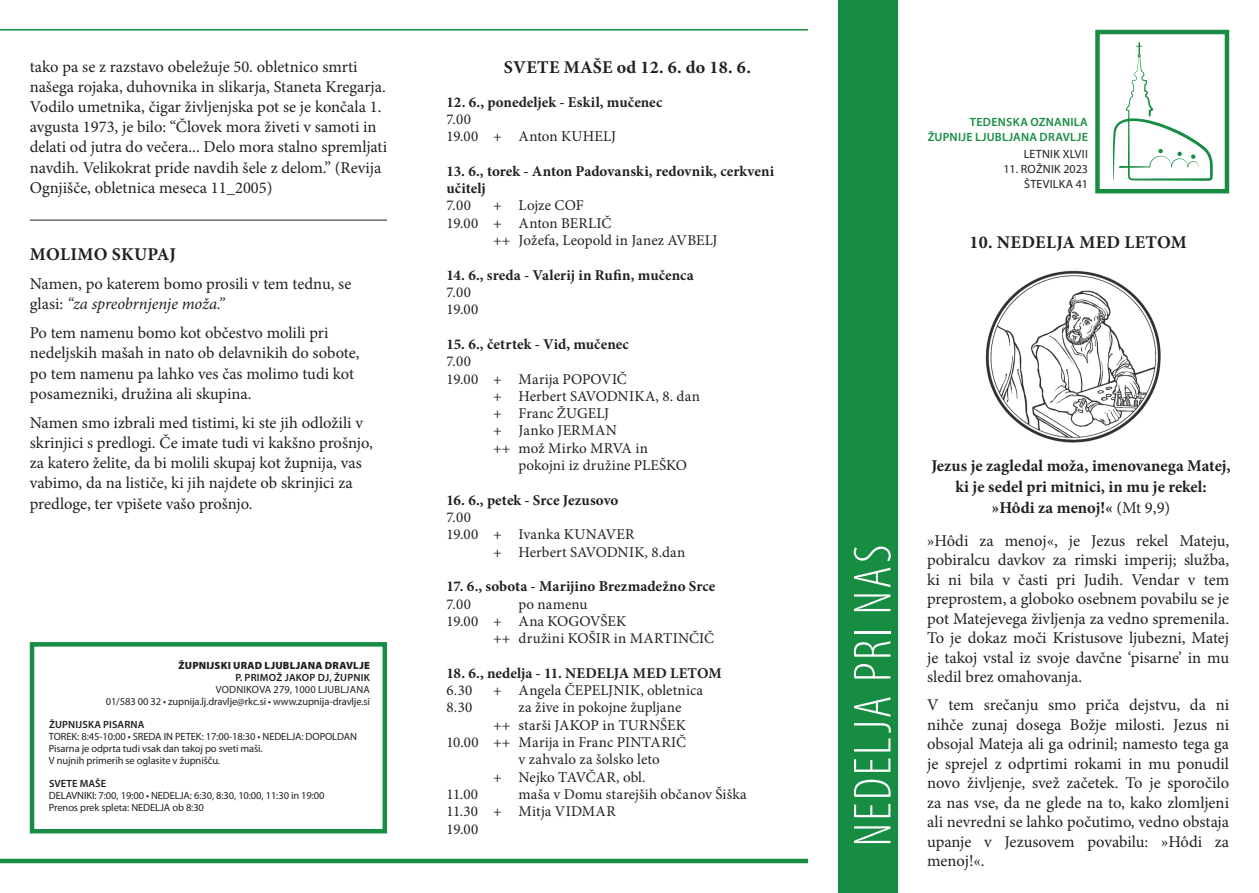
<style>
.page{position:relative;width:1259px;height:893px;background:#fff}
.page>*{position:absolute;margin:0;border:0;box-sizing:border-box;transform-origin:0 0}
.t1{font:300 condensed 54px "Myriad Pro";letter-spacing:.045em;color:#fff}
.t2{font:700 18px "Minion Pro";letter-spacing:.02em;color:#231f20}
.t3{font:16.5px/19.5px "Minion Pro";color:#231f20}
.t4{font:700 16.5px/21px "Minion Pro";color:#231f20;text-align:center}
.t5{font:15px/17.2px "Minion Pro";letter-spacing:.005em;color:#231f20}
.t6{font:700 15px/17.2px "Minion Pro";color:#231f20}
.t7{font:15px "Minion Pro";letter-spacing:.025em;color:#231f20}
.t8{font:600 12px/15px "Myriad Pro";letter-spacing:.025em;color:#178d43;text-align:right}
.t9{font:12px/15px "Myriad Pro";letter-spacing:.02em;color:#231f20;text-align:right}
.t10{font:10.5px/12px "Myriad Pro";letter-spacing:-.01em;color:#231f20}
.t11{font:600 10.5px "Myriad Pro";letter-spacing:.01em;color:#231f20}
.t12{font:900 10.5px "Myriad Pro";letter-spacing:.02em;color:#231f20}
.s1{font-style:italic}
.s2{font-weight:400}
</style>
<div class="page">
<div style="left:30px;top:642px;width:357px;height:191px;border:4px solid #178d43"></div>
<div style="left:838px;top:0;width:59px;height:893px;background:#178d43"></div>
<div style="left:1095px;top:30px;width:134px;height:163px;border:4px solid #178d43"></div>
<svg style="left:1112px;top:43px;width:100px;height:138px"></svg>
<hr style="left:0;top:29px;width:808px;height:2px;background:#178d43">
<hr style="left:0;top:859px;width:808px;height:4px;background:#178d43">
<hr style="left:30px;top:220px;width:357px;height:1px;background:#231f20">
<img style="left:985px;top:270px;width:176px;height:173px">
<p class="t3" style="left:30px;top:56px;width:359px;line-height:20.2px">tako pa se z razstavo obeležuje 50. obletnico smrti našega rojaka, duhovnika in slikarja, Staneta Kregarja.<br>Vodilo umetnika, čigar življenjska pot se je končala 1. avgusta 1973, je bilo: “Človek mora živeti v samoti in delati od jutra do večera... Delo mora stalno spremljati navdih. Velikokrat pride navdih šele z delom.” (Revija Ognjišče, obletnica meseca 11_2005)</p>
<p class="t2" style="left:30px;top:242px;width:148px">MOLIMO SKUPAJ</p>
<p class="t3" style="left:30px;top:274px;width:323px;line-height:20.2px">Namen, po katerem bomo prosili v tem tednu, se glasi: <span class="s1">“za spreobrnjenje moža.”</span></p>
<p class="t3" style="left:30px;top:323px;width:331px;line-height:20.2px">Po tem namenu bomo kot občestvo molili pri nedeljskih mašah in nato ob delavnikih do sobote, po tem namenu pa lahko ves čas molimo tudi kot posamezniki, družina ali skupina.</p>
<p class="t3" style="left:30px;top:412px;width:344px;line-height:20.2px">Namen smo izbrali med tistimi, ki ste jih odložili v skrinjici s predlogi. Če imate tudi vi kakšno prošnjo, za katero želite, da bi molili skupaj kot župnija, vas vabimo, da na lističe, ki jih najdete ob skrinjici za predloge, ter vpišete vašo prošnjo.</p>
<p class="t12" style="left:178px;top:659px;width:193px">ŽUPNIJSKI URAD LJUBLJANA DRAVLJE</p>
<p class="t11" style="left:235px;top:671px;width:136px">P. PRIMOŽ JAKOP DJ, ŽUPNIK</p>
<p class="t10" style="left:106px;top:683px;width:266px;text-align:right">VODNIKOVA 279, 1000 LJUBLJANA<br>01/583 00 32 • zupnija.lj.dravlje@rkc.si • www.zupnija-dravlje.si</p>
<p class="t11" style="left:49px;top:718px;width:97px">ŽUPNIJSKA PISARNA</p>
<p class="t10" style="left:49px;top:730px;width:310px">TOREK: 8:45-10:00 • SREDA IN PETEK: 17:00-18:30 • NEDELJA: DOPOLDAN<br>Pisarna je odprta tudi vsak dan takoj po sveti maši.<br>V nujnih primerih se oglasite v župnišču.</p>
<p class="t11" style="left:49px;top:777px;width:59px">SVETE MAŠE</p>
<p class="t10" style="left:49px;top:789px;width:277px">DELAVNIKI: 7:00, 19:00 • NEDELJA: 6:30, 8:30, 10:00, 11:30 in 19:00<br>Prenos prek spleta: NEDELJA ob 8:30</p>
<p class="t2" style="left:504px;top:54px;width:249px">SVETE MAŠE od 12. 6. do 18. 6.</p>
<p class="t6" style="left:446px;top:93px;width:217px">12. 6., ponedeljek - Eskil, mučenec</p>
<p class="t5" style="left:446px;top:111px;width:171px">7.00<br>19.00 + Anton KUHELJ</p>
<p class="t6" style="left:446px;top:162px;width:329px">13. 6., torek - Anton Padovanski, redovnik, cerkveni učitelj</p>
<p class="t5" style="left:446px;top:197px;width:26px">7.00</p>
<p class="t5" style="left:493px;top:197px;width:92px">+ Lojze COF</p>
<p class="t5" style="left:446px;top:214px;width:166px">19.00 + Anton BERLIČ</p>
<p class="t5" style="left:493px;top:232px;width:226px">++ Jožefa, Leopold in Janez AVBELJ</p>
<p class="t6" style="left:446px;top:266px;width:249px">14. 6., sreda - Valerij in Rufin, mučenca</p>
<p class="t5" style="left:446px;top:284px;width:33px">7.00<br>19.00</p>
<p class="t6" style="left:446px;top:335px;width:184px">15. 6., četrtek - Vid, mučenec</p>
<p class="t5" style="left:446px;top:353px;width:26px">7.00</p>
<p class="t5" style="left:446px;top:370px;width:182px">19.00 + Marija POPOVIČ</p>
<p class="t5" style="left:493px;top:387px;width:208px">+ Herbert SAVODNIKA, 8. dan</p>
<p class="t5" style="left:493px;top:405px;width:117px">+ Franc ŽUGELJ</p>
<p class="t7" style="left:493px;top:421px;width:125px">+ Janko JERMAN</p>
<p class="t5" style="left:493px;top:439px;width:156px">++ mož Mirko MRVA in</p>
<p class="t5" style="left:518px;top:457px;width:170px">pokojni iz družine PLEŠKO</p>
<p class="t6" style="left:446px;top:491px;width:173px">16. 6., petek - Srce Jezusovo</p>
<p class="t5" style="left:446px;top:509px;width:26px">7.00</p>
<p class="t5" style="left:446px;top:526px;width:189px">19.00 + Ivanka KUNAVER</p>
<p class="t5" style="left:493px;top:543px;width:194px">+ Herbert SAVODNIK, 8.dan</p>
<p class="t6" style="left:446px;top:578px;width:270px">17. 6., sobota - Marijino Brezmadežno Srce</p>
<p class="t5" style="left:446px;top:595px;width:26px">7.00</p>
<p class="t5" style="left:518px;top:595px;width:70px">po namenu</p>
<p class="t5" style="left:446px;top:612px;width:181px">19.00 + Ana KOGOVŠEK</p>
<p class="t5" style="left:493px;top:630px;width:222px">++ družini KOŠIR in MARTINČIČ</p>
<p class="t6" style="left:446px;top:664px;width:277px">18. 6., nedelja - 11. NEDELJA MED LETOM</p>
<p class="t5" style="left:446px;top:682px;width:27px">6.30</p>
<p class="t5" style="left:493px;top:682px;width:212px">+ Angela ČEPELJNIK, obletnica</p>
<p class="t5" style="left:446px;top:699px;width:27px">8.30</p>
<p class="t5" style="left:518px;top:699px;width:164px">za žive in pokojne župljane</p>
<p class="t5" style="left:493px;top:716px;width:194px">++ starši JAKOP in TURNŠEK</p>
<p class="t5" style="left:446px;top:734px;width:241px">10.00 ++ Marija in Franc PINTARIČ</p>
<p class="t5" style="left:518px;top:751px;width:143px">v zahvalo za šolsko leto</p>
<p class="t5" style="left:493px;top:768px;width:154px">+ Nejko TAVČAR, obl.</p>
<p class="t5" style="left:446px;top:786px;width:33px">11.00</p>
<p class="t5" style="left:446px;top:786px;width:302px;text-indent:72px">maša v Domu starejših občanov Šiška<br>11.30 + Mitja VIDMAR<br>19.00</p>
<p class="t8" style="left:927px;top:114px;width:162px">TEDENSKA OZNANILA<br>ŽUPNIJE LJUBLJANA DRAVLJE</p>
<p class="t9" style="left:1023px;top:146px;width:66px">LETNIK XLVII</p>
<p class="t9" style="left:1003px;top:161px;width:86px">11. ROŽNIK 2023<br>ŠTEVILKA 41</p>
<p class="t2" style="left:969px;top:230px;width:219px">10. NEDELJA MED LETOM</p>
<h1 class="t1" style="left:840px;top:846px;width:303px;rotate:-90deg">NEDELJA PRI NAS</h1>
<p class="t4" style="left:931px;top:455px;width:301px">Jezus je zagledal moža, imenovanega Matej, ki je sedel pri mitnici, in mu je rekel:<br>»Hôdi za menoj!« <span class="s2">(Mt 9,9)</span></p>
<p class="t3" style="left:927px;top:531px;width:303px;text-align:justify">»Hôdi za menoj«, je Jezus rekel Mateju, pobiralcu davkov za rimski imperij; služba, ki ni bila v časti pri Judih. Vendar v tem preprostem, a globoko osebnem povabilu se je pot Matejevega življenja za vedno spremenila.<br>To je dokaz moči Kristusove ljubezni, Matej je takoj vstal iz svoje davčne ‘pisarne’ in mu sledil brez omahovanja.</p>
<p class="t3" style="left:927px;top:695px;width:303px;text-align:justify">V tem srečanju smo priča dejstvu, da ni nihče zunaj dosega Božje milosti. Jezus ni obsojal Mateja ali ga odrinil; namesto tega ga je sprejel z odprtimi rokami in mu ponudil novo življenje, svež začetek. To je sporočilo za nas vse, da ne glede na to, kako zlomljeni ali nevredni se lahko počutimo, vedno obstaja upanje v Jezusovem povabilu: »Hôdi za menoj!«.</p>
</div>
